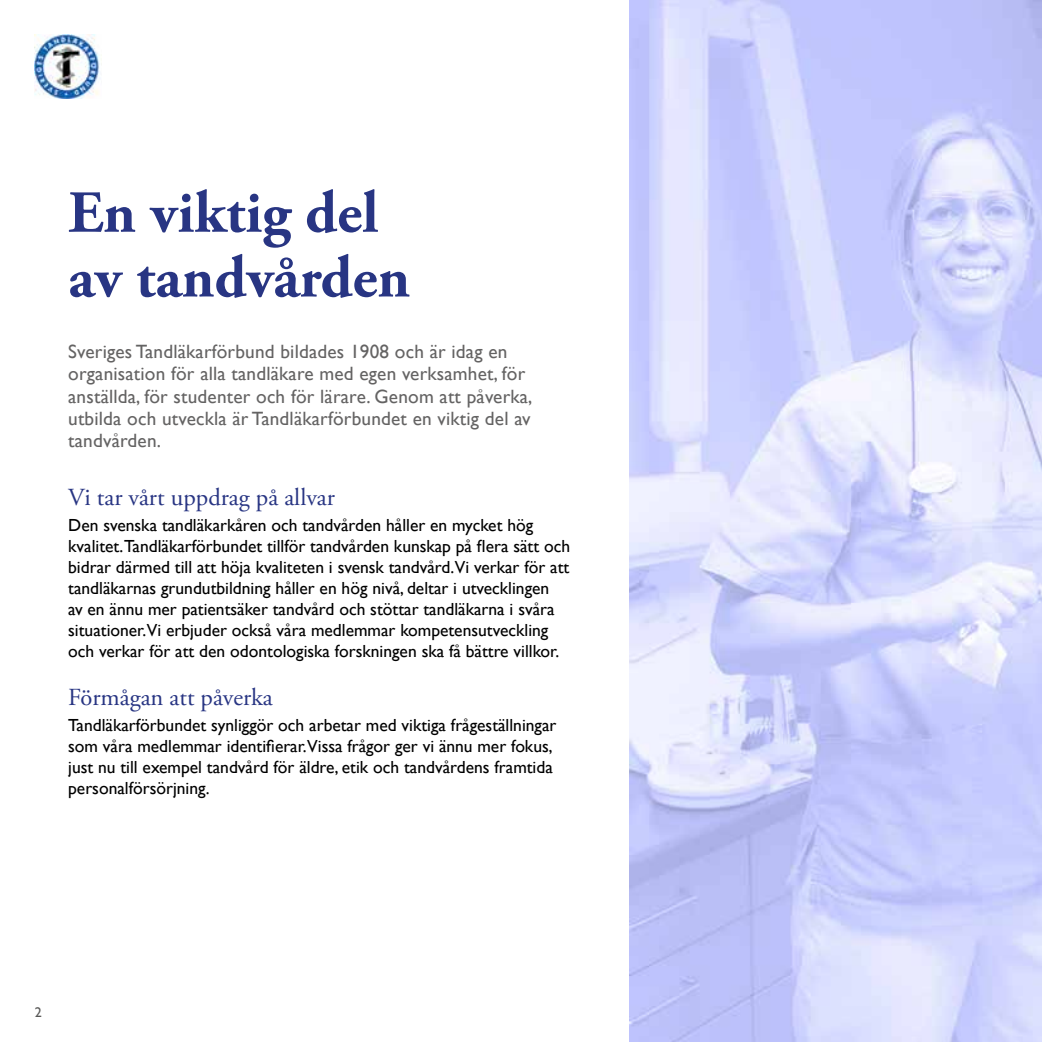
<style>
.page{position:relative;width:1042px;height:1042px;background:#fff}
.page>*{position:absolute;margin:0;border:0;box-sizing:border-box;transform-origin:0 0}
.t1{font:700 59.5px/64.8px "Adobe Garamond Pro";color:#283583}
.t2{font:24.5px "Adobe Garamond Pro";color:#283583}
.t3{font:19.25px/22.2px "Gill Sans";letter-spacing:.01em;color:#646363}
.t4{font:17.5px/21px "Gill Sans";color:#000}
.t5{font:14px "Gill Sans";color:#575756}
</style>
<div class="page">
<img style="left:35px;top:35px;width:65px;height:63px">
<img style="left:630px;top:0;width:412px;height:1042px">
<h1 class="t1" style="left:68px;top:182px;width:343px">En viktig del av tandvården</h1>
<p class="t3" style="left:68px;top:341px;width:466px">Sveriges Tandläkarförbund bildades 1908 och är idag en organisation för alla tandläkare med egen verksamhet, för anställda, för studenter och för lärare. Genom att påverka, utbilda och utveckla är Tandläkarförbundet en viktig del av tandvården.</p>
<h2 class="t2" style="left:68px;top:482px;width:268px">Vi tar vårt uppdrag på allvar</h2>
<p class="t4" style="left:68px;top:515px;width:503px">Den svenska tandläkarkåren och tandvården håller en mycket hög kvalitet.Tandläkarförbundet tillför tandvården kunskap på flera sätt och bidrar därmed till att höja kvaliteten i svensk tandvård.Vi verkar för att tandläkarnas grundutbildning håller en hög nivå, deltar i utvecklingen<br>av en ännu mer patientsäker tandvård och stöttar tandläkarna i svåra situationer.Vi erbjuder också våra medlemmar kompetensutveckling och verkar för att den odontologiska forskningen ska få bättre villkor.</p>
<h2 class="t2" style="left:68px;top:682px;width:206px">Förmågan att påverka</h2>
<p class="t4" style="left:68px;top:715px;width:490px">Tandläkarförbundet synliggör och arbetar med viktiga frågeställningar som våra medlemmar identifierar.Vissa frågor ger vi ännu mer fokus, just nu till exempel tandvård för äldre, etik och tandvårdens framtida personalförsörjning.</p>
<p class="t5" style="left:35px;top:1004px;width:8px">2</p>
</div>
